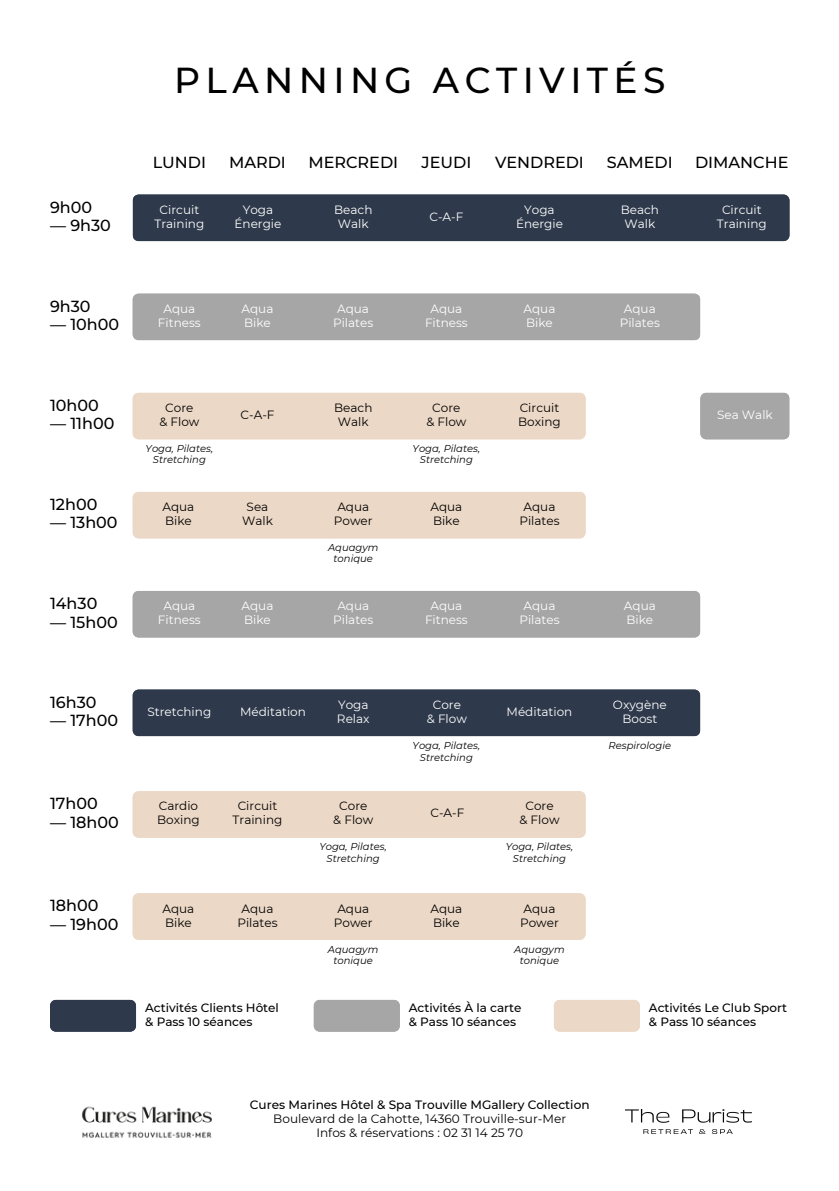
<style>
.page{position:relative;width:839px;height:1191px;background:#fff}
.page>*{position:absolute;margin:0;border:0;box-sizing:border-box;transform-origin:0 0}
.t1{font:500 36px "Montserrat";letter-spacing:.15em;color:#000}
.t2{font:500 16px "Montserrat";color:#000}
.t3{font:12px/14px "Montserrat";color:#fff;text-align:center}
.t4{font:12px/14px "Montserrat";color:#000}
.t5{font:500 12px/14.2px "Montserrat";color:#000;text-align:center}
.t6{font:italic 10px "Montserrat";color:#000}
.s1{font-weight:400}
</style>
<div class="page">
<div style="left:50px;top:1000px;width:86px;height:32px;background:#2e394b"></div>
<div style="left:314px;top:1000px;width:86px;height:32px;background:#a6a6a6"></div>
<div style="left:554px;top:1000px;width:86px;height:32px;background:#ecd8c6"></div>
<div style="left:133px;top:195px;width:656px;height:46px;background:#2e394b"></div>
<div style="left:133px;top:294px;width:567px;height:46px;background:#a6a6a6"></div>
<div style="left:133px;top:393px;width:452px;height:46px;background:#ecd8c6"></div>
<div style="left:700px;top:393px;width:89px;height:46px;background:#a6a6a6"></div>
<div style="left:133px;top:492px;width:452px;height:46px;background:#ecd8c6"></div>
<div style="left:133px;top:591px;width:567px;height:47px;background:#a6a6a6"></div>
<div style="left:133px;top:690px;width:567px;height:46px;background:#2e394b"></div>
<div style="left:133px;top:791px;width:452px;height:47px;background:#ecd8c6"></div>
<div style="left:133px;top:893px;width:452px;height:47px;background:#ecd8c6"></div>
<img style="left:82px;top:1106px;width:130px;height:32px">
<img style="left:625px;top:1109px;width:126px;height:25px">
<p class="t2" style="left:50px;top:197px;width:44px">9h00</p>
<p class="t2" style="left:50px;top:216px;width:62px">— 9h30</p>
<p class="t1" style="left:174px;top:58px;width:492px">PLANNING ACTIVITÉS</p>
<p class="t2" style="left:153px;top:153px;width:55px">LUNDI</p>
<p class="t2" style="left:229px;top:153px;width:58px">MARDI</p>
<p class="t2" style="left:308px;top:153px;width:91px">MERCREDI</p>
<p class="t2" style="left:421px;top:153px;width:51px">JEUDI</p>
<p class="t2" style="left:495px;top:153px;width:90px">VENDREDI</p>
<p class="t3" style="left:154px;top:203px;width:51px">Circuit<br>Training</p>
<h6 class="t3" style="left:243px;top:203px;width:32px">Yoga</h6>
<p class="t3" style="left:234px;top:217px;width:48px">Énergie</p>
<h6 class="t3" style="left:334px;top:203px;width:40px">Beach</h6>
<p class="t3" style="left:338px;top:217px;width:32px">Walk</p>
<p class="t3" style="left:429px;top:210px;width:35px">C-A-F</p>
<p class="t3" style="left:524px;top:203px;width:32px">Yoga</p>
<h6 class="t3" style="left:516px;top:217px;width:48px">Énergie</h6>
<p class="t2" style="left:607px;top:153px;width:67px">SAMEDI</p>
<p class="t2" style="left:695px;top:153px;width:95px">DIMANCHE</p>
<h6 class="t3" style="left:620px;top:203px;width:40px">Beach</h6>
<p class="t3" style="left:624px;top:217px;width:32px">Walk</p>
<h6 class="t3" style="left:717px;top:203px;width:51px">Circuit<br>Training</h6>
<p class="t2" style="left:50px;top:296px;width:42px">9h30</p>
<h6 class="t2" style="left:50px;top:315px;width:71px">— 10h00</h6>
<h6 class="t3" style="left:163px;top:302px;width:33px">Aqua</h6>
<p class="t3" style="left:158px;top:316px;width:44px">Fitness</p>
<h3 class="t3" style="left:241px;top:302px;width:33px">Aqua</h3>
<p class="t3" style="left:244px;top:316px;width:28px">Bike</p>
<h3 class="t3" style="left:337px;top:302px;width:33px">Aqua</h3>
<p class="t3" style="left:333px;top:316px;width:42px">Pilates</p>
<h3 class="t3" style="left:430px;top:302px;width:33px">Aqua</h3>
<p class="t3" style="left:425px;top:316px;width:44px">Fitness</p>
<h6 class="t3" style="left:523px;top:302px;width:33px">Aqua</h6>
<p class="t3" style="left:526px;top:316px;width:28px">Bike</p>
<p class="t3" style="left:624px;top:302px;width:33px">Aqua</p>
<h6 class="t3" style="left:619px;top:316px;width:42px">Pilates</h6>
<p class="t2" style="left:50px;top:395px;width:50px">10h00</p>
<h6 class="t2" style="left:50px;top:414px;width:66px">— 11h00</h6>
<h6 class="t4" style="left:165px;top:401px;width:30px">Core</h6>
<p class="t4" style="left:159px;top:415px;width:42px">&amp; Flow</p>
<p class="t4" style="left:240px;top:408px;width:35px">C-A-F</p>
<p class="t4" style="left:334px;top:401px;width:40px">Beach</p>
<p class="t4" style="left:338px;top:415px;width:32px">Walk</p>
<p class="t4" style="left:432px;top:401px;width:30px">Core</p>
<p class="t4" style="left:426px;top:415px;width:42px">&amp; Flow</p>
<p class="t4" style="left:518px;top:401px;width:44px">Circuit<br>Boxing</p>
<p class="t3" style="left:717px;top:408px;width:57px">Sea Walk</p>
<h6 class="t6" style="left:146px;top:442px;width:69px">Yoga, Pilates,</h6>
<p class="t6" style="left:153px;top:454px;width:55px">Stretching</p>
<h6 class="t6" style="left:412px;top:442px;width:69px">Yoga, Pilates,</h6>
<p class="t6" style="left:420px;top:454px;width:55px">Stretching</p>
<h6 class="t2" style="left:50px;top:494px;width:49px">12h00</h6>
<p class="t2" style="left:50px;top:513px;width:69px">— 13h00</p>
<h6 class="t4" style="left:162px;top:500px;width:33px">Aqua</h6>
<p class="t4" style="left:165px;top:514px;width:28px">Bike</p>
<h6 class="t4" style="left:247px;top:500px;width:23px">Sea</h6>
<p class="t4" style="left:242px;top:514px;width:32px">Walk</p>
<h6 class="t4" style="left:337px;top:500px;width:33px">Aqua</h6>
<p class="t4" style="left:334px;top:514px;width:40px">Power</p>
<h6 class="t4" style="left:430px;top:500px;width:33px">Aqua</h6>
<p class="t4" style="left:433px;top:514px;width:28px">Bike</p>
<p class="t4" style="left:523px;top:500px;width:33px">Aqua</p>
<p class="t4" style="left:519px;top:514px;width:42px">Pilates</p>
<h5 class="t6" style="left:328px;top:541px;width:52px">Aquagym</h5>
<p class="t6" style="left:333px;top:553px;width:41px">tonique</p>
<h6 class="t2" style="left:50px;top:593px;width:49px">14h30</h6>
<p class="t2" style="left:50px;top:612px;width:69px">— 15h00</p>
<h6 class="t3" style="left:163px;top:599px;width:33px">Aqua</h6>
<p class="t3" style="left:158px;top:613px;width:44px">Fitness</p>
<h6 class="t3" style="left:241px;top:599px;width:33px">Aqua</h6>
<p class="t3" style="left:244px;top:613px;width:28px">Bike</p>
<h6 class="t3" style="left:337px;top:599px;width:33px">Aqua</h6>
<p class="t3" style="left:333px;top:613px;width:42px">Pilates</p>
<h3 class="t3" style="left:430px;top:599px;width:33px">Aqua</h3>
<p class="t3" style="left:425px;top:613px;width:44px">Fitness</p>
<p class="t3" style="left:523px;top:599px;width:33px">Aqua</p>
<p class="t3" style="left:519px;top:613px;width:42px">Pilates</p>
<h6 class="t3" style="left:624px;top:599px;width:33px">Aqua</h6>
<p class="t3" style="left:626px;top:613px;width:28px">Bike</p>
<h6 class="t2" style="left:50px;top:692px;width:48px">16h30</h6>
<p class="t2" style="left:50px;top:711px;width:70px">— 17h00</p>
<h3 class="t3" style="left:147px;top:705px;width:65px">Stretching</h3>
<p class="t3" style="left:240px;top:705px;width:67px">Méditation</p>
<h6 class="t3" style="left:338px;top:698px;width:32px">Yoga</h6>
<p class="t3" style="left:337px;top:712px;width:34px">Relax</p>
<p class="t3" style="left:433px;top:698px;width:30px">Core</p>
<h6 class="t3" style="left:427px;top:712px;width:42px">&amp; Flow</h6>
<p class="t6" style="left:412px;top:739px;width:69px">Yoga, Pilates,</p>
<h6 class="t6" style="left:420px;top:751px;width:55px">Stretching</h6>
<p class="t3" style="left:506px;top:705px;width:67px">Méditation</p>
<p class="t3" style="left:613px;top:698px;width:55px">Oxygène</p>
<p class="t3" style="left:622px;top:712px;width:36px">Boost</p>
<p class="t6" style="left:608px;top:739px;width:64px">Respirologie</p>
<h6 class="t2" style="left:50px;top:794px;width:49px">17h00</h6>
<p class="t2" style="left:50px;top:812px;width:70px">— 18h00</p>
<p class="t4" style="left:159px;top:799px;width:41px">Cardio</p>
<h6 class="t4" style="left:157px;top:813px;width:44px">Boxing</h6>
<p class="t4" style="left:238px;top:799px;width:41px">Circuit</p>
<p class="t4" style="left:233px;top:813px;width:51px">Training</p>
<p class="t4" style="left:339px;top:799px;width:30px">Core</p>
<p class="t4" style="left:333px;top:813px;width:42px">&amp; Flow</p>
<p class="t4" style="left:430px;top:806px;width:35px">C-A-F</p>
<h3 class="t4" style="left:525px;top:799px;width:30px">Core</h3>
<p class="t4" style="left:519px;top:813px;width:42px">&amp; Flow</p>
<p class="t6" style="left:319px;top:840px;width:69px">Yoga, Pilates,</p>
<h6 class="t6" style="left:326px;top:852px;width:55px">Stretching</h6>
<p class="t6" style="left:505px;top:840px;width:69px">Yoga, Pilates,</p>
<p class="t6" style="left:513px;top:852px;width:55px">Stretching</p>
<h6 class="t2" style="left:50px;top:896px;width:50px">18h00</h6>
<p class="t2" style="left:50px;top:914px;width:70px">— 19h00</p>
<h6 class="t4" style="left:162px;top:901px;width:33px">Aqua</h6>
<p class="t4" style="left:165px;top:915px;width:28px">Bike</p>
<h6 class="t4" style="left:241px;top:901px;width:33px">Aqua</h6>
<p class="t4" style="left:237px;top:915px;width:42px">Pilates</p>
<h6 class="t4" style="left:337px;top:901px;width:33px">Aqua</h6>
<p class="t4" style="left:334px;top:915px;width:40px">Power</p>
<h6 class="t4" style="left:430px;top:901px;width:33px">Aqua</h6>
<p class="t4" style="left:433px;top:915px;width:28px">Bike</p>
<p class="t4" style="left:523px;top:901px;width:33px">Aqua</p>
<p class="t4" style="left:520px;top:915px;width:40px">Power</p>
<h5 class="t6" style="left:328px;top:943px;width:52px">Aquagym</h5>
<p class="t6" style="left:333px;top:955px;width:41px">tonique</p>
<h5 class="t6" style="left:514px;top:943px;width:52px">Aquagym</h5>
<p class="t6" style="left:520px;top:955px;width:41px">tonique</p>
<h6 class="t5" style="left:145px;top:1000px;width:135px">Activités Clients Hôtel</h6>
<p class="t5" style="left:145px;top:1014px;width:109px">&amp; Pass 10 séances</p>
<h6 class="t5" style="left:409px;top:1000px;width:114px">Activités À la carte</h6>
<p class="t5" style="left:409px;top:1014px;width:109px">&amp; Pass 10 séances</p>
<p class="t5" style="left:649px;top:1000px;width:139px">Activités Le Club Sport</p>
<h3 class="t5" style="left:649px;top:1014px;width:109px">&amp; Pass 10 séances</h3>
<p class="t5" style="left:250px;top:1098px;width:341px">Cures Marines Hôtel &amp; Spa Trouville MGallery Collection<br><span class="s1">Boulevard de la Cahotte, 14360 Trouville-sur-Mer</span></p>
<p class="t4" style="left:316px;top:1126px;width:208px">Infos &amp; réservations : 02 31 14 25 70</p>
</div>
